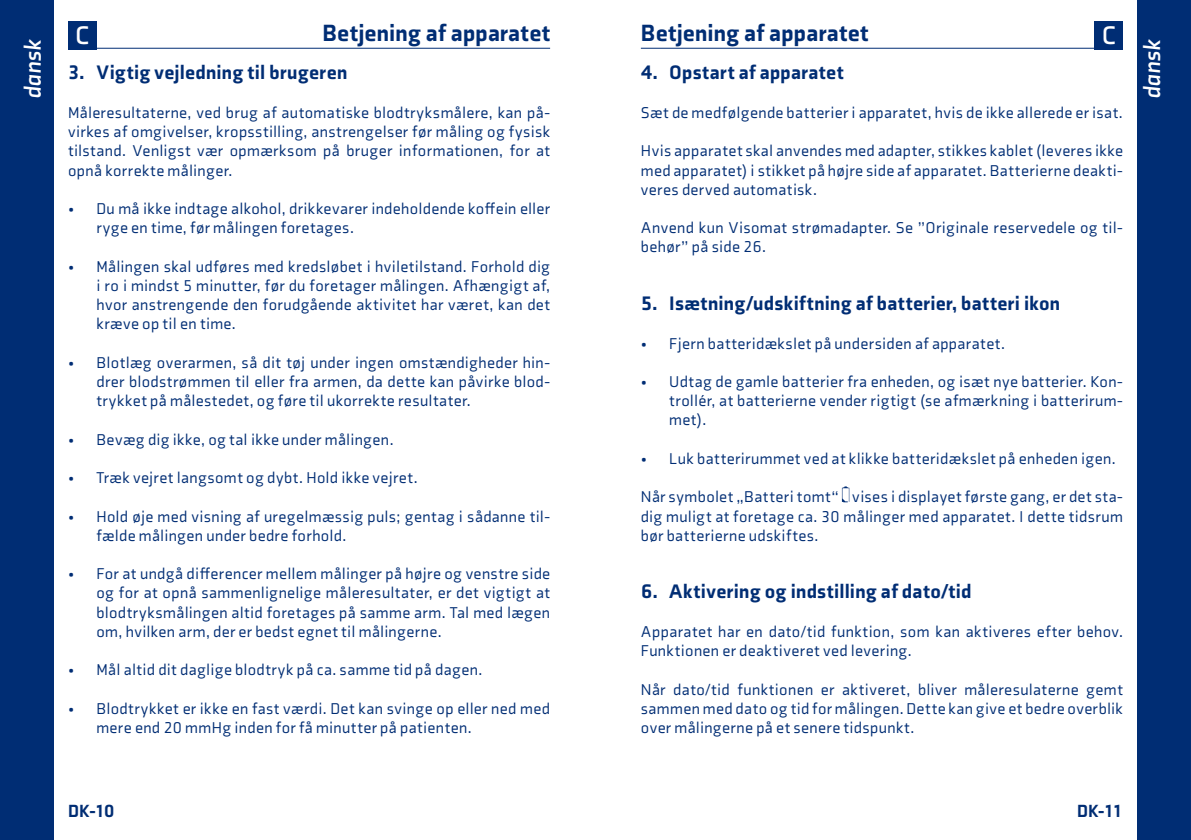
<style>
.page{position:relative;width:1191px;height:840px;background:#fff}
.page>*{position:absolute;margin:0;border:0;box-sizing:border-box;transform-origin:0 0}
.t1{font:700 26px "Axia";color:#fff}
.t2{font:900 24px "Axia";letter-spacing:.01em;color:#002d74}
.t3{font:italic 700 24px "Axia";color:#fff}
.t4{font:900 20px "Axia";letter-spacing:.02em;color:#002d74}
.t5{font:900 18px "Axia";letter-spacing:-.005em;color:#002d74}
.t6{font:16px/19.2px "Axia";letter-spacing:.025em;color:#002d74;text-align:justify}
</style>
<div class="page">
<div style="left:1137px;top:0;width:54px;height:839px;background:#002d74"></div>
<div style="left:0;top:0;width:54px;height:839px;background:#002d74"></div>
<hr style="left:641px;top:48px;width:482px;height:1px;background:#002d74">
<hr style="left:68px;top:48px;width:482px;height:1px;background:#002d74">
<div style="left:1094px;top:21px;width:29px;height:28px;background:#002d74"></div>
<div style="left:68px;top:21px;width:28px;height:28px;background:#002d74"></div>
<svg style="left:842px;top:486px;width:7px;height:16px"></svg>
<h1 class="t1" style="left:75px;top:20px;width:16px">C</h1>
<h2 class="t2" style="left:322px;top:18px;width:229px">Betjening af apparatet</h2>
<h2 class="t2" style="left:641px;top:18px;width:229px">Betjening af apparatet</h2>
<h1 class="t1" style="left:1101px;top:20px;width:16px">C</h1>
<p class="t4" style="left:68px;top:60px;width:281px">3. Vigtig vejledning til brugeren</p>
<p class="t6" style="left:68px;top:103px;width:483px">Måleresultaterne, ved brug af automatiske blodtryksmålere, kan på&shy;virkes af omgivelser, kropsstilling, anstrengelser før måling og fysisk tilstand. Venligst vær opmærksom på bruger informationen, for at opnå korrekte målinger.</p>
<p class="t6" style="left:96px;top:199px;width:455px;text-indent:-28px">• Du må ikke indtage alkohol, drikkevarer indeholdende koffein eller ryge en time, før målingen foretages.</p>
<p class="t6" style="left:96px;top:256px;width:455px;text-indent:-28px">• Målingen skal udføres med kredsløbet i hviletilstand. Forhold dig i ro i mindst 5 minutter, før du foretager målingen. Afhængigt af, hvor anstrengende den forudgående aktivitet har været, kan det kræve op til en time.</p>
<p class="t6" style="left:96px;top:352px;width:455px;text-indent:-28px">• Blotlæg overarmen, så dit tøj under ingen omstændigheder hin&shy;drer blodstrømmen til eller fra armen, da dette kan påvirke blod&shy;trykket på målestedet, og føre til ukorrekte resultater.</p>
<h2 class="t3" style="left:18px;top:99px;width:62px;rotate:-90deg">dansk</h2>
<h2 class="t3" style="left:1137px;top:99px;width:62px;rotate:-90deg">dansk</h2>
<p class="t4" style="left:641px;top:60px;width:204px">4. Opstart af apparatet</p>
<p class="t6" style="left:641px;top:103px;width:483px">Sæt de medfølgende batterier i apparatet, hvis de ikke allerede er isat.</p>
<p class="t6" style="left:641px;top:141px;width:483px">Hvis apparatet skal anvendes med adapter, stikkes kablet (leveres ikke med apparatet) i stikket på højre side af apparatet. Batterierne deakti&shy;veres derved automatisk.</p>
<p class="t6" style="left:641px;top:218px;width:483px">Anvend kun Visomat strømadapter. Se ”Originale reservedele og til&shy;behør” på side 26.</p>
<p class="t4" style="left:641px;top:291px;width:421px">5. Isætning/udskiftning af batterier, batteri ikon</p>
<p class="t6" style="left:641px;top:333px;width:366px">• Fjern batteridækslet på undersiden af apparatet.</p>
<p class="t6" style="left:669px;top:372px;width:455px;text-indent:-28px">• Udtag de gamle batterier fra enheden, og isæt nye batterier. Kon&shy;trollér, at batterierne vender rigtigt (se afmærkning i batterirum&shy;met).</p>
<p class="t6" style="left:641px;top:448px;width:476px">• Luk batterirummet ved at klikke batteridækslet på enheden igen.</p>
<p class="t6" style="left:641px;top:487px;width:483px">Når symbolet „Batteri tomt“ vises i displayet første gang, er det sta&shy;dig muligt at foretage ca. 30 målinger med apparatet. I dette tidsrum bør batterierne udskiftes.</p>
<p class="t6" style="left:68px;top:429px;width:327px">• Bevæg dig ikke, og tal ikke under målingen.</p>
<p class="t6" style="left:68px;top:468px;width:351px">• Træk vejret langsomt og dybt. Hold ikke vejret.</p>
<p class="t6" style="left:96px;top:506px;width:455px;text-indent:-28px">• Hold øje med visning af uregelmæssig puls; gentag i sådanne til&shy;fælde målingen under bedre forhold.</p>
<p class="t6" style="left:96px;top:564px;width:455px;text-indent:-28px">• For at undgå differencer mellem målinger på højre og venstre side og for at opnå sammenlignelige måleresultater, er det vigtigt at blodtryksmålingen altid foretages på samme arm. Tal med lægen om, hvilken arm, der er bedst egnet til målingerne.</p>
<p class="t6" style="left:68px;top:660px;width:416px">• Mål altid dit daglige blodtryk på ca. samme tid på dagen.</p>
<p class="t4" style="left:641px;top:579px;width:332px">6. Aktivering og indstilling af dato/tid</p>
<p class="t6" style="left:641px;top:621px;width:483px">Apparatet har en dato/tid funktion, som kan aktiveres efter behov.<br>Funktionen er deaktiveret ved levering.</p>
<p class="t6" style="left:96px;top:698px;width:455px;text-indent:-28px">• Blodtrykket er ikke en fast værdi. Det kan svinge op eller ned med mere end 20 mmHg inden for få minutter på patienten.</p>
<p class="t6" style="left:641px;top:679px;width:483px">Når dato/tid funktionen er aktiveret, bliver måleresulaterne gemt sammen med dato og tid for målingen. Dette kan give et bedre overblik over målingerne på et senere tidspunkt.</p>
<p class="t5" style="left:68px;top:799px;width:48px">DK-10</p>
<p class="t5" style="left:1077px;top:799px;width:47px">DK-11</p>
</div>
